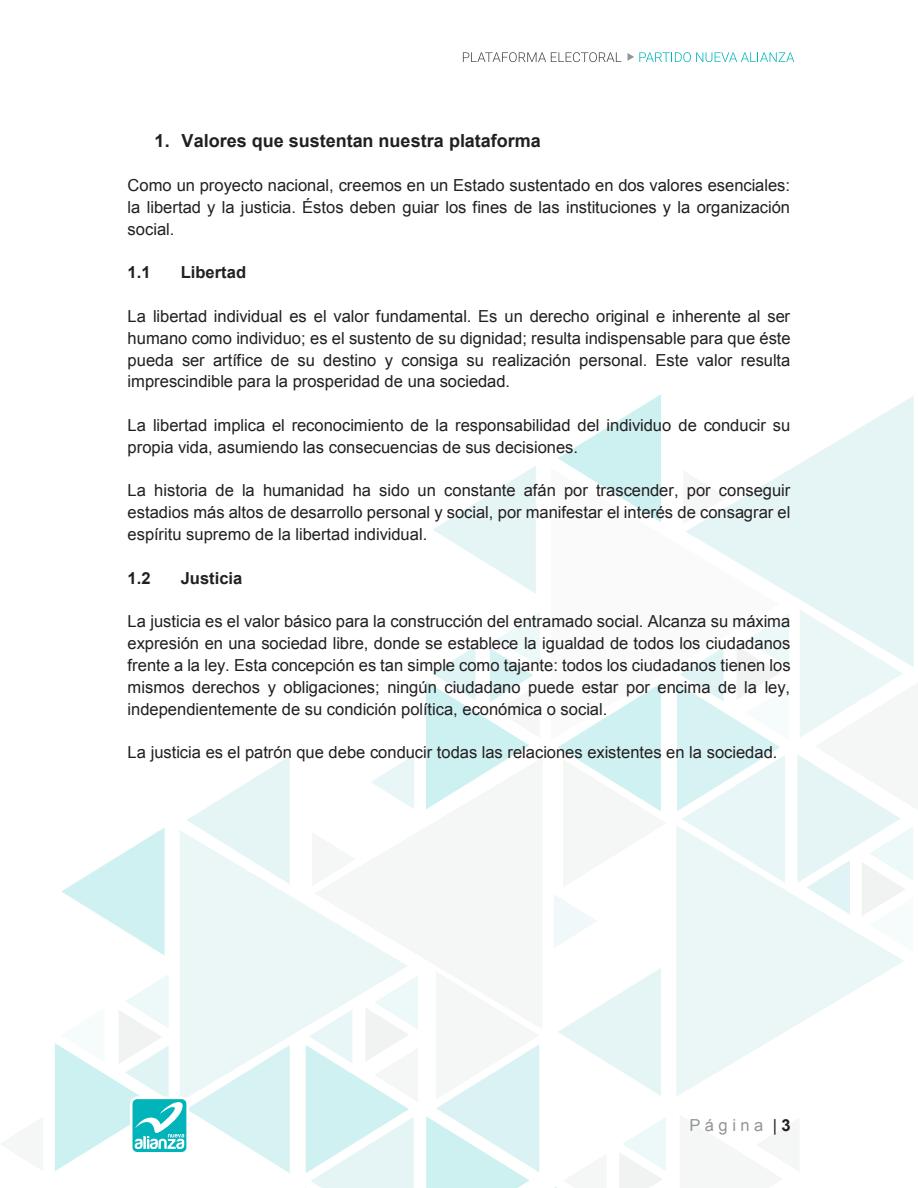
<style>
.page{position:relative;width:918px;height:1188px;background:#fff}
.page>*{position:absolute;margin:0;border:0;box-sizing:border-box;transform-origin:0 0}
.t1{font:700 18px "Arial";color:#231f20}
.t2{font:16.5px/21.9px "Arial";color:#231f20;text-align:justify}
.t3{font:700 16.5px "Arial";color:#231f20}
.t4{font:16.5px "Arial";letter-spacing:.27em;color:#939598}
.s1{color:#231f20}
.s2{font-weight:700;color:#231f20}
</style>
<div class="page">
<svg style="left:61px;top:827px;width:104px;height:129px"></svg>
<svg style="left:187px;top:756px;width:103px;height:74px"></svg>
<svg style="left:180px;top:830px;width:134px;height:206px;fill:#ebf7f7"></svg>
<svg style="left:314px;top:910px;width:93px;height:61px;fill:#ebf7f7"></svg>
<svg style="left:305px;top:971px;width:234px;height:217px"></svg>
<svg style="left:312px;top:832px;width:2px;height:54px"></svg>
<svg style="left:555px;top:1117px;width:111px;height:71px"></svg>
<svg style="left:554px;top:895px;width:43px;height:53px"></svg>
<svg style="left:558px;top:968px;width:103px;height:128px"></svg>
<svg style="left:558px;top:740px;width:103px;height:71px"></svg>
<svg style="left:433px;top:466px;width:103px;height:128px"></svg>
<svg style="left:558px;top:394px;width:103px;height:74px"></svg>
<svg style="left:676px;top:825px;width:228px;height:272px;fill:#ebf7f7"></svg>
<svg style="left:570px;top:468px;width:91px;height:272px"></svg>
<svg style="left:686px;top:396px;width:228px;height:213px;fill:#e5f5f6"></svg>
<svg style="left:371px;top:755px;width:43px;height:54px"></svg>
<svg style="left:797px;top:609px;width:117px;height:343px"></svg>
<svg style="left:677px;top:614px;width:112px;height:269px"></svg>
<svg style="left:426px;top:613px;width:114px;height:196px"></svg>
<svg style="left:686px;top:470px;width:41px;height:54px"></svg>
<svg style="left:55px;top:974px;width:235px;height:199px"></svg>
<svg style="left:463px;top:52px;width:158px;height:10px"></svg>
<svg style="left:627px;top:52px;width:167px;height:10px"></svg>
<p class="t1" style="left:155px;top:129px;width:388px">1. Valores que sustentan nuestra plataforma</p>
<p class="t2" style="left:128px;top:174px;width:664px">Como un proyecto nacional, creemos en un Estado sustentado en dos valores esenciales: la libertad y la justicia. Éstos deben guiar los fines de las instituciones y la organización social.</p>
<p class="t3" style="left:128px;top:261px;width:25px">1.1</p>
<p class="t3" style="left:181px;top:261px;width:67px">Libertad</p>
<p class="t2" style="left:128px;top:305px;width:665px">La libertad individual es el valor fundamental. Es un derecho original e inherente al ser humano como individuo; es el sustento de su dignidad; resulta indispensable para que éste pueda ser artífice de su destino y consiga su realización personal. Este valor resulta imprescindible para la prosperidad de una sociedad.</p>
<p class="t2" style="left:128px;top:415px;width:664px">La libertad implica el reconocimiento de la responsabilidad del individuo de conducir su propia vida, asumiendo las consecuencias de sus decisiones.</p>
<p class="t2" style="left:128px;top:480px;width:664px">La historia de la humanidad ha sido un constante afán por trascender, por conseguir estadios más altos de desarrollo personal y social, por manifestar el interés de consagrar el espíritu supremo de la libertad individual.</p>
<p class="t3" style="left:128px;top:567px;width:25px">1.2</p>
<p class="t3" style="left:181px;top:567px;width:63px">Justicia</p>
<p class="t2" style="left:128px;top:611px;width:665px">La justicia es el valor básico para la construcción del entramado social. Alcanza su máxima expresión en una sociedad libre, donde se establece la igualdad de todos los ciudadanos frente a la ley. Esta concepción es tan simple como tajante: todos los ciudadanos tienen los mismos derechos y obligaciones; ningún ciudadano puede estar por encima de la ley, independientemente de su condición política, económica o social.</p>
<p class="t2" style="left:128px;top:742px;width:651px">La justicia es el patrón que debe conducir todas las relaciones existentes en la sociedad.</p>
<p class="t4" style="left:690px;top:1115px;width:103px">Página <span class="s1">|</span> <span class="s2">3</span></p>
</div>
